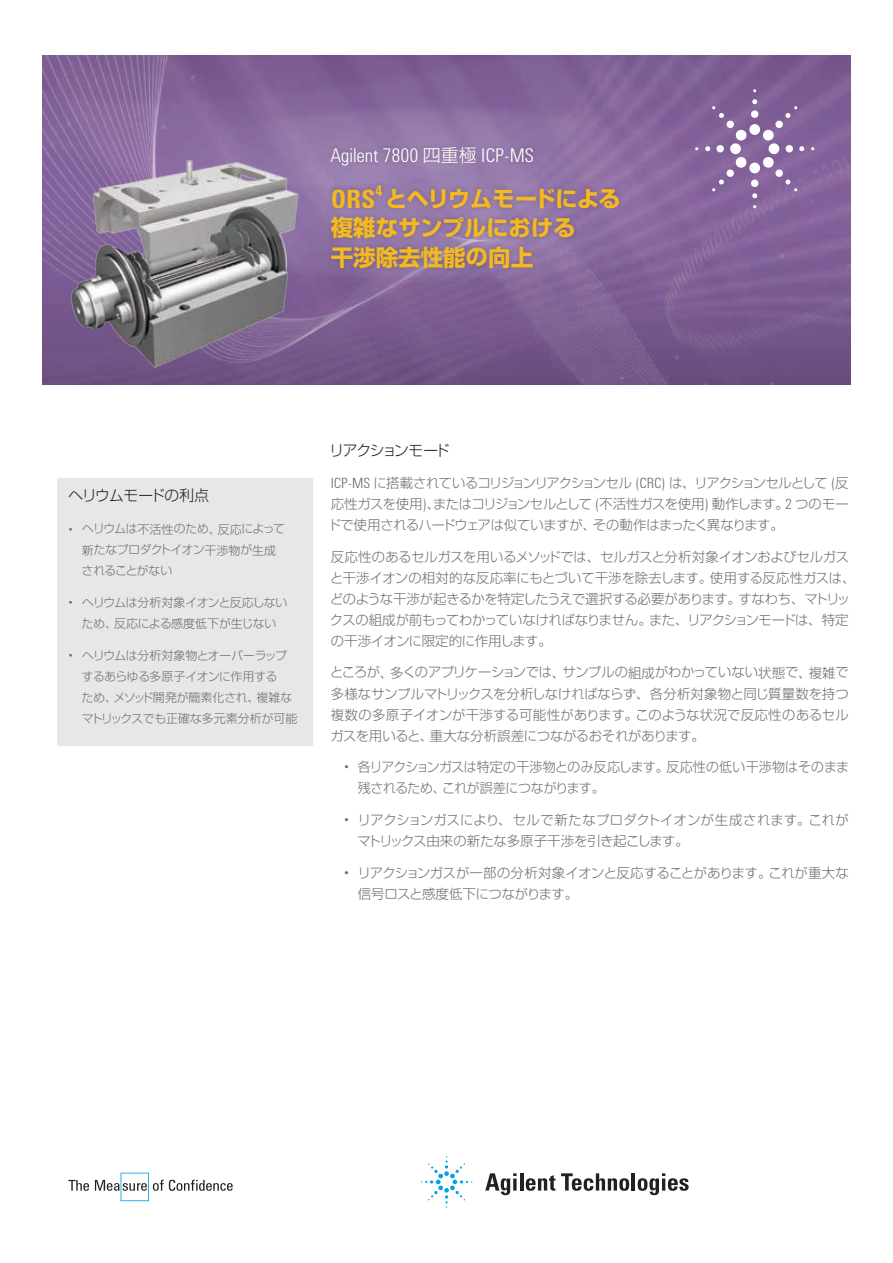
<style>
.page{position:relative;width:893px;height:1263px;background:#fff}
.page>*{position:absolute;margin:0;border:0;box-sizing:border-box;transform-origin:0 0}
.t1{font:700 25.95px "Agilent Condensed CFF";color:#f4b920}
.t2{font:700 22.5px "Shin Go Pro";color:#f4b920}
.t3{font:700 22.05px/28.8px "Shin Go Pro";color:#f4b920}
.t4{font:300 19.5px "Agilent Condensed CFF";color:#fff}
.t5{font:700 15.15px "Agilent Condensed CFF";color:#f4b920}
.t6{font:300 14.7px "Shin Go Pro";letter-spacing:-.055em;color:#221f20}
.t7{font:300 14.7px "Shin Go Pro";letter-spacing:-.095em;color:#221f20}
.t8{font:300 13.2px/21px "Shin Go Pro";letter-spacing:-.03em;color:#6c6f71}
.t9{font:300 13.2px/21px "Shin Go Pro";letter-spacing:.005em;color:#6c6f71}
.t10{font:300 11.7px/21px "Shin Go Pro";letter-spacing:-.055em;color:#6c6f71}
.s1{font-family:"Shin Go Pro";font-size:18px}
.s2{font-size:22.5px}
.s3{font-size:22.05px}
.s4{font-size:15px}
.s5{font-family:"Agilent Condensed CFF";font-size:12.9px}
.s6{font-size:12px}
.s7{font-family:"Agilent Condensed CFF";font-size:14.55px}
.s8{font-size:13.5px}
</style>
<div class="page">
<img style="left:43px;top:55px;width:807px;height:330px">
<img style="left:645px;top:74px;width:205px;height:294px">
<div style="left:57px;top:479px;width:256px;height:267px;background:#e7e7e8"></div>
<div style="left:326px;top:142px;width:298px;height:131px;background:#221f20;opacity:.25"></div>
<img style="left:68px;top:158px;width:234px;height:212px">
<svg style="left:705px;top:99px;width:99px;height:99px;background:#9376a7"></svg>
<svg style="left:485px;top:1173px;width:32px;height:22px"></svg>
<svg style="left:513px;top:1178px;width:4px;height:12px"></svg>
<hr style="left:520px;top:1173px;width:3px;height:17px;background:#232021">
<svg style="left:526px;top:1175px;width:29px;height:16px"></svg>
<svg style="left:561px;top:1173px;width:68px;height:18px"></svg>
<hr style="left:632px;top:1173px;width:3px;height:17px;background:#232021">
<svg style="left:638px;top:1173px;width:51px;height:22px"></svg>
<svg style="left:421px;top:1156px;width:51px;height:52px"></svg>
<svg style="left:68px;top:1180px;width:21px;height:11px"></svg>
<svg style="left:95px;top:1173px;width:138px;height:28px"></svg>
<h3 class="t4" style="left:331px;top:140px;width:205px">Agilent 7800 <span class="s1">四重極</span> ICP-MS</h3>
<h1 class="t1" style="left:331px;top:179px;width:46px">ORS</h1>
<p class="t5" style="left:375px;top:179px;width:9px">4</p>
<h3 class="t3" style="left:331px;top:182px;width:291px;text-indent:55px">とヘリウムモードによる<span class="s2">複雑</span>なサンプルにおける</h3>
<h2 class="t2" style="left:331px;top:239px;width:204px">干渉除去性能<span class="s3">の</span>向上</h2>
<p class="t6" style="left:69px;top:484px;width:142px">ヘリウムモードの<span class="s4">利点</span></p>
<p class="t10" style="left:82px;top:517px;width:205px;text-indent:-13px"><span class="s5">•</span> ヘリウムは<span class="s6">不活性</span>のため<span class="s6">、反応</span>によって<span class="s6">新</span>たなプロダクトイオン<span class="s6">干渉物</span>が<span class="s6">生成</span>されることがない</p>
<p class="t10" style="left:68px;top:591px;width:220px;text-align:center"><span class="s5">•</span> ヘリウムは<span class="s6">分析対象</span>イオンと<span class="s6">反応</span>しないため<span class="s6">、反応</span>による<span class="s6">感度低下</span>が<span class="s6">生</span>じない</p>
<p class="t10" style="left:82px;top:644px;width:217px;text-indent:-13px"><span class="s5">•</span> ヘリウムは<span class="s6">分析対象物</span>とオーバーラップするあらゆる<span class="s6">多原子</span>イオンに<span class="s6">作用</span>する<br>ため<span class="s6">、</span>メソッド<span class="s6">開発</span>が<span class="s6">簡素化</span>され<span class="s6">、複雑</span>なマトリックスでも<span class="s6">正確</span>な<span class="s6">多元素分析</span>が<span class="s6">可能</span></p>
<p class="t7" style="left:330px;top:438px;width:122px">リアクションモード</p>
<p class="t8" style="left:328px;top:471px;width:522px;text-align:justify"><span class="s7">ICP-MS</span> に<span class="s8">搭載</span>されているコリジョンリアクションセル <span class="s7">(CRC)</span> は<span class="s8">、</span>リアクションセルとして <span class="s7">(</span><span class="s8">反応性</span>ガスを<span class="s8">使用</span><span class="s7">)</span><span class="s8">、</span>またはコリジョンセルとして <span class="s7">(</span><span class="s8">不活性</span>ガスを<span class="s8">使用</span><span class="s7">)</span> <span class="s8">動作</span>します<span class="s8">。</span><span class="s7">2</span> つのモードで<span class="s8">使用</span>されるハードウェアは<span class="s8">似</span>ていますが<span class="s8">、</span>その<span class="s8">動作</span>はまったく<span class="s8">異</span>なります<span class="s8">。</span></p>
<p class="t8" style="left:330px;top:544px;width:527px"><span class="s8">反応性</span>のあるセルガスを<span class="s8">用</span>いるメソッドでは<span class="s8">、</span>セルガスと<span class="s8">分析対象</span>イオンおよびセルガスと<span class="s8">干渉</span>イオンの<span class="s8">相対的</span>な<span class="s8">反応率</span>にもとづいて<span class="s8">干渉</span>を<span class="s8">除去</span>します<span class="s8">。使用</span>する<span class="s8">反応性</span>ガスは<span class="s8">、</span>どのような<span class="s8">干渉</span>が<span class="s8">起</span>きるかを<span class="s8">特定</span>したうえで<span class="s8">選択</span>する<span class="s8">必要</span>があります<span class="s8">。</span>すなわち<span class="s8">、</span>マトリックスの<span class="s8">組成</span>が<span class="s8">前</span>もってわかっていなければなりません<span class="s8">。</span>また<span class="s8">、</span>リアクションモードは<span class="s8">、特定</span>の<span class="s8">干渉</span>イオンに<span class="s8">限定的</span>に<span class="s8">作用</span>します<span class="s8">。</span></p>
<p class="t8" style="left:330px;top:660px;width:520px;text-align:justify">ところが<span class="s8">、多</span>くのアプリケーションでは<span class="s8">、</span>サンプルの<span class="s8">組成</span>がわかっていない<span class="s8">状態</span>で<span class="s8">、複雑</span>で<span class="s8">多様</span>なサンプルマトリックスを<span class="s8">分析</span>しなければならず<span class="s8">、各分析対象物</span>と<span class="s8">同</span>じ<span class="s8">質量数</span>を<span class="s8">持</span>つ<span class="s8">複数</span>の<span class="s8">多原子</span>イオンが<span class="s8">干渉</span>する<span class="s8">可能性</span>があります<span class="s8">。</span>このような<span class="s8">状況</span>で<span class="s8">反応性</span>のあるセルガスを<span class="s8">用</span>いると<span class="s8">、重大</span>な<span class="s8">分析誤差</span>につながるおそれがあります<span class="s8">。</span></p>
<p class="t8" style="left:358px;top:755px;width:493px;text-indent:-14px"><span class="s7">•</span> <span class="s8">各</span>リアクションガスは<span class="s8">特定</span>の<span class="s8">干渉物</span>とのみ<span class="s8">反応</span>します<span class="s8">。反応性</span>の<span class="s8">低</span>い<span class="s8">干渉物</span>はそのまま<span class="s8">残</span>されるため<span class="s8">、</span>これが<span class="s8">誤差</span>につながります<span class="s8">。</span></p>
<p class="t9" style="left:358px;top:808px;width:493px;text-indent:-13px"><span class="s7">•</span> リアクションガスにより<span class="s8">、</span>セルで<span class="s8">新</span>たなプロダクトイオンが<span class="s8">生成</span>されます<span class="s8">。</span>これがマトリックス<span class="s8">由来</span>の<span class="s8">新</span>たな<span class="s8">多原子干渉</span>を<span class="s8">引</span>き<span class="s8">起</span>こします<span class="s8">。</span></p>
<p class="t8" style="left:358px;top:861px;width:492px;text-indent:-14px"><span class="s7">•</span> リアクションガスが<span class="s8">一部</span>の<span class="s8">分析対象</span>イオンと<span class="s8">反応</span>することがあります<span class="s8">。</span>これが<span class="s8">重大</span>な<span class="s8">信号</span>ロスと<span class="s8">感度低下</span>につながります<span class="s8">。</span></p>
</div>
